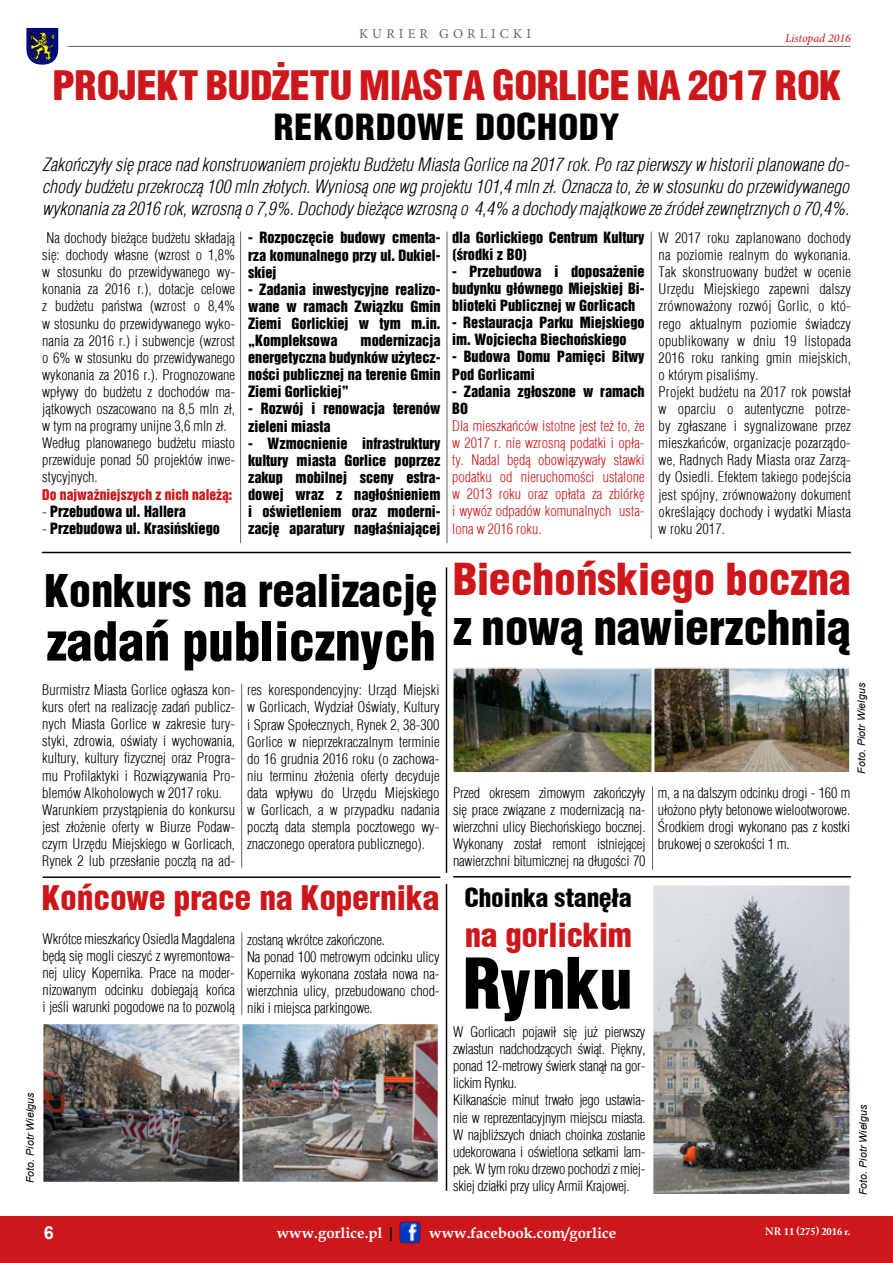
<style>
.page{position:relative;width:893px;height:1263px;background:#fff}
.page>*{position:absolute;margin:0;border:0;box-sizing:border-box;transform-origin:0 0}
.t1{font:69px "Switz Cond Blackpl";color:#000}
.t2{font:52.5px "Switz Cond Blackpl";color:#000}
.t3{font:48px "Switz Cond Blackpl";color:#000}
.t4{font:45px "Switz Cond Blackpl";color:#000}
.t5{font:43.95px "Switz Cond Blackpl";color:#cd171a}
.t6{font:40.5px "Switz Cond Blackpl";color:#cd171a}
.t7{font:36px "Switz Cond Blackpl";letter-spacing:.03em;color:#000}
.t8{font:33.75px "Switz Cond Blackpl";color:#cd171a}
.t9{font:33px "Switz Cond Blackpl";color:#cd171a}
.t10{font:25.5px "Switz Cond Blackpl";color:#000}
.t11{font:italic 300 18px/21.6px "Switzerland Cond";color:#000;text-align:justify}
.t12{font:700 18px "Arial";color:#fff}
.t13{font:700 15px "Book Antiqua";color:#fff}
.t14{font:300 14.25px/17.1px "Switzerland Cond";color:#000;text-align:justify}
.t15{font:14.25px/17.1px "Switzerland Inserat";color:#000;text-align:justify}
.t16{font:300 14.25px/17.1px "Switzerland Cond";letter-spacing:-.02em;color:#000}
.t17{font:300 14.25px/17.1px "Switzerland Cond";color:#cd171a;text-align:justify}
.t18{font:13.5px "Switzerland Inserat";color:#cd171a}
.t19{font:13.5px "Minion Pro";letter-spacing:.31em;color:#646363}
.t20{font:italic 12px "Minion Pro";letter-spacing:-.005em;color:#cd171a}
.t21{font:italic 10.5px "Arial";letter-spacing:.01em;color:#000}
.t22{font:700 10.5px "Adobe Caslon Pro";color:#fff}
.s1{font-family:"Switzerland Cond";font-weight:300}
.s2{color:#000}
</style>
<div class="page">
<hr style="left:68px;top:46px;width:782px;height:1px;background:#646363">
<svg style="left:26px;top:28px;width:32px;height:37px"></svg>
<div style="left:0;top:1216px;width:893px;height:47px;background:#cd171a"></div>
<img style="left:400px;top:1222px;width:21px;height:21px">
<img style="left:455px;top:670px;width:195px;height:100px">
<div style="left:452px;top:667px;width:201px;height:106px;border:2px solid #fff"></div>
<img style="left:656px;top:670px;width:192px;height:100px">
<div style="left:653px;top:667px;width:198px;height:106px;border:2px solid #fff"></div>
<img style="left:45px;top:1026px;width:193px;height:154px">
<div style="left:42px;top:1023px;width:199px;height:160px;border:2px solid #fff"></div>
<img style="left:244px;top:1026px;width:192px;height:154px">
<div style="left:241px;top:1023px;width:198px;height:160px;border:2px solid #fff"></div>
<img style="left:655px;top:887px;width:193px;height:305px">
<div style="left:652px;top:884px;width:199px;height:311px;border:2px solid #fff"></div>
<hr style="left:42px;top:552px;width:809px;height:1px;background:#000">
<hr style="left:453px;top:876px;width:398px;height:1px;background:#000">
<hr style="left:43px;top:876px;width:397px;height:2px;background:#000">
<hr style="left:446px;top:567px;width:1px;height:306px;background:#000">
<hr style="left:446px;top:884px;width:1px;height:307px;background:#000">
<hr style="left:240px;top:232px;width:1px;height:311px;background:#646363">
<hr style="left:447px;top:232px;width:1px;height:311px;background:#646363">
<hr style="left:651px;top:232px;width:1px;height:307px;background:#646363">
<hr style="left:241px;top:684px;width:1px;height:183px;background:#646363">
<hr style="left:241px;top:932px;width:1px;height:83px;background:#646363">
<hr style="left:652px;top:786px;width:1px;height:84px;background:#646363">
<p class="t19" style="left:359px;top:25px;width:173px">KURIER GORLICKI</p>
<p class="t20" style="left:785px;top:30px;width:67px">Listopad 2016</p>
<h3 class="t6" style="left:52px;top:58px;width:790px">PROJEKT BUDŻETU MIASTA GORLICE NA 2017 ROK</h3>
<h3 class="t7" style="left:274px;top:103px;width:348px">REKORDOWE DOCHODY</h3>
<p class="t11" style="left:42px;top:154px;width:813px">Zakończyłysiępracenadkonstruowaniem projektuBudżetuMiastaGorlicena2017rok.Porazpierwszyw historiiplanowanedo&shy;chodybudżetuprzekroczą100mlnzłotych.Wyniosąonewgprojektu101,4mlnzł.Oznaczato,żew stosunkudoprzewidywanego wykonaniaza2016rok,wzrosnąo7,9%.Dochodybieżącewzrosnąo 4,4% adochodymajątkowezeźródełzewnętrznycho70,4%.</p>
<p class="t14" style="left:42px;top:229px;width:194px;text-align:left">Na dochody bieżące budżetu składają się: dochody własne (wzrost o 1,8% w stosunku do przewidywanego wy&shy;konania za 2016 r.), dotacje celowe z budżetu państwa (wzrost o 8,4% w stosunku do przewidywanego wyko&shy;nania za 2016 r.) i subwencje (wzrost o 6% w stosunku do przewidywanego wykonania za 2016 r.). Prognozowane wpływy do budżetu z dochodów ma&shy;jątkowych oszacowano na 8,5 mln zł, w tym na programy unijne 3,6 mln zł.<br>Według planowanego budżetu miasto przewiduje ponad 50 projektów inwe&shy;stycyjnych.</p>
<p class="t18" style="left:42px;top:486px;width:192px">Do najważniejszych z nich należą:</p>
<p class="t15" style="left:42px;top:502px;width:145px"><span class="s1">-</span> Przebudowa ul. Hallera</p>
<p class="t15" style="left:42px;top:519px;width:179px"><span class="s1">-</span> Przebudowa ul. Krasińskiego</p>
<p class="t15" style="left:248px;top:229px;width:194px">- Rozpoczęcie budowy cmenta&shy;rza komunalnego przy ul. Dukiel&shy;skiej</p>
<p class="t15" style="left:248px;top:280px;width:194px">- Zadania inwestycyjne realizo&shy;wane w ramach Związku Gmin Ziemi Gorlickiej w tym m.in. „Kompleksowa</p>
<p class="t15" style="left:248px;top:332px;width:194px;text-indent:113px">modernizacja energetyczna budynków użytecz&shy;ności publicznej na terenie Gmin Ziemi Gorlickiej”</p>
<p class="t15" style="left:248px;top:400px;width:194px">- Rozwój i renowacja terenów zieleni miasta</p>
<p class="t15" style="left:248px;top:434px;width:194px">- Wzmocnienie infrastruktury kultury miasta Gorlice poprzez zakup mobilnej sceny estra&shy;dowej wraz z nagłośnieniem i oświetleniem oraz moderni&shy;zację aparatury nagłaśniającej</p>
<h3 class="t4" style="left:44px;top:560px;width:395px">Konkurs na realizację</h3>
<h2 class="t2" style="left:46px;top:606px;width:391px">zadań publicznych</h2>
<p class="t14" style="left:42px;top:681px;width:194px;text-align:left">Burmistrz Miasta Gorlice ogłasza kon&shy;kurs ofert na realizację zadań publicz&shy;nych Miasta Gorlice w zakresie tury&shy;styki, zdrowia, oświaty i wychowania, kultury, kultury fizycznej oraz Progra&shy;mu Profilaktyki i Rozwiązywania Pro&shy;blemów Alkoholowych w 2017 roku.<br>Warunkiem przystąpienia do konkursu jest złożenie oferty w Biurze Podaw&shy;czym Urzędu Miejskiego w Gorlicach, Rynek 2 lub przesłanie pocztą na ad-</p>
<p class="t14" style="left:247px;top:681px;width:194px">res korespondencyjny: Urząd Miejski w Gorlicach, Wydział Oświaty, Kultury i Spraw Społecznych, Rynek 2, 38-300<br>Gorlice w nieprzekraczalnym terminie do 16 grudnia 2016 roku (o zachowa&shy;niu terminu złożenia oferty decyduje data wpływu do Urzędu Miejskiego w Gorlicach, a w przypadku nadania pocztą data stempla pocztowego wy&shy;znaczonego operatora publicznego).</p>
<h3 class="t8" style="left:42px;top:875px;width:399px">Końcowe prace na Kopernika</h3>
<p class="t14" style="left:43px;top:930px;width:194px">Wkrótce mieszkańcy Osiedla Magdalena będą się mogli cieszyć z wyremontowa&shy;nej ulicy Kopernika. Prace na moder&shy;nizowanym odcinku dobiegają końca i jeśli warunki pogodowe na to pozwolą</p>
<p class="t14" style="left:247px;top:931px;width:194px;text-align:left">zostaną wkrótce zakończone.<br>Na ponad 100 metrowym odcinku ulicy Kopernika wykonana została nowa na&shy;wierzchnia ulicy, przebudowano chod&shy;niki i miejsca parkingowe.</p>
<p class="t21" style="left:23px;top:1183px;width:92px;rotate:-90deg">Foto. Piotr Wielgus</p>
<p class="t15" style="left:452px;top:229px;width:194px">dla Gorlickiego Centrum Kultury (środki z BO)</p>
<p class="t15" style="left:452px;top:263px;width:194px">- Przebudowa i doposażenie budynku głównego Miejskiej Bi&shy;blioteki Publicznej w Gorlicach</p>
<p class="t15" style="left:452px;top:314px;width:194px">- Restauracja Parku Miejskiego im. Wojciecha Biechońskiego</p>
<p class="t15" style="left:452px;top:348px;width:194px">- Budowa Domu Pamięci Bitwy<br>Pod Gorlicami</p>
<p class="t15" style="left:452px;top:382px;width:194px">- Zadania zgłoszone w ramach<br>BO</p>
<p class="t17" style="left:452px;top:417px;width:194px">Dla mieszkańców istotne jest też to, że w 2017 r. nie wzrosną podatki i opła&shy;ty. Nadal będą obowiązywały stawki podatku od nieruchomości ustalone w 2013 roku oraz opłata za zbiórkę i wywóz odpadów komunalnych usta&shy;lona w 2016 roku.</p>
<p class="t14" style="left:659px;top:229px;width:194px;text-align:left">W 2017 roku zaplanowano dochody na poziomie realnym do wykonania.<br>Tak skonstruowany budżet w ocenie<br>Urzędu Miejskiego zapewni dalszy zrównoważony rozwój Gorlic, o któ&shy;rego aktualnym poziomie świadczy opublikowany w dniu 19 listopada<br>2016 roku ranking gmin miejskich, o którym pisaliśmy.<br>Projekt budżetu na 2017 rok powstał w oparciu o autentyczne potrze&shy;by zgłaszane i sygnalizowane przez mieszkańców, organizacje pozarządo&shy;we, Radnych Rady Miasta oraz Zarzą&shy;dy Osiedli. Efektem takiego podejścia jest spójny, zrównoważony dokument określający dochody i wydatki Miasta w roku 2017.</p>
<h3 class="t5" style="left:453px;top:550px;width:399px">Biechońskiego boczna</h3>
<h3 class="t3" style="left:453px;top:595px;width:399px">z nową nawierzchnią</h3>
<p class="t14" style="left:453px;top:784px;width:194px">Przed okresem zimowym zakończyły się prace związane z modernizacją na&shy;wierzchni ulicy Biechońskiego bocznej.<br>Wykonany został remont istniejącej nawierzchni bitumicznej na długości 70</p>
<h3 class="t10" style="left:465px;top:880px;width:168px">Choinka stanęła</h3>
<h3 class="t9" style="left:465px;top:913px;width:168px">na gorlickim</h3>
<h1 class="t1" style="left:463px;top:937px;width:172px">Rynku</h1>
<p class="t16" style="left:453px;top:1023px;width:194px">W Gorlicach pojawił się już pierwszy zwiastun nadchodzących świąt. Piękny, ponad 12-metrowy świerk stanął na gor&shy;lickim Rynku.<br>Kilkanaście minut trwało jego ustawia&shy;nie w reprezentacyjnym miejscu miasta.<br>W najbliższych dniach choinka zostanie udekorowana i oświetlona setkami lam&shy;pek. W tym roku drzewo pochodzi z miej&shy;skiej działki przy ulicy Armii Krajowej.</p>
<p class="t14" style="left:658px;top:784px;width:194px">m, a na dalszym odcinku drogi - 160 m ułożono płyty betonowe wielootworowe.<br>Środkiem drogi wykonano pas z kostki brukowej o szerokości 1 m.</p>
<p class="t21" style="left:855px;top:773px;width:92px;rotate:-90deg">Foto. Piotr Wielgus</p>
<p class="t21" style="left:856px;top:1195px;width:92px;rotate:-90deg">Foto. Piotr Wielgus</p>
<p class="t12" style="left:44px;top:1221px;width:12px">6</p>
<p class="t13" style="left:277px;top:1222px;width:120px">www.gorlice.pl <span class="s2">|</span></p>
<p class="t13" style="left:429px;top:1222px;width:188px">www.facebook.com/gorlice</p>
<p class="t22" style="left:765px;top:1225px;width:87px">NR 11 (275) 2016 r.</p>
</div>
